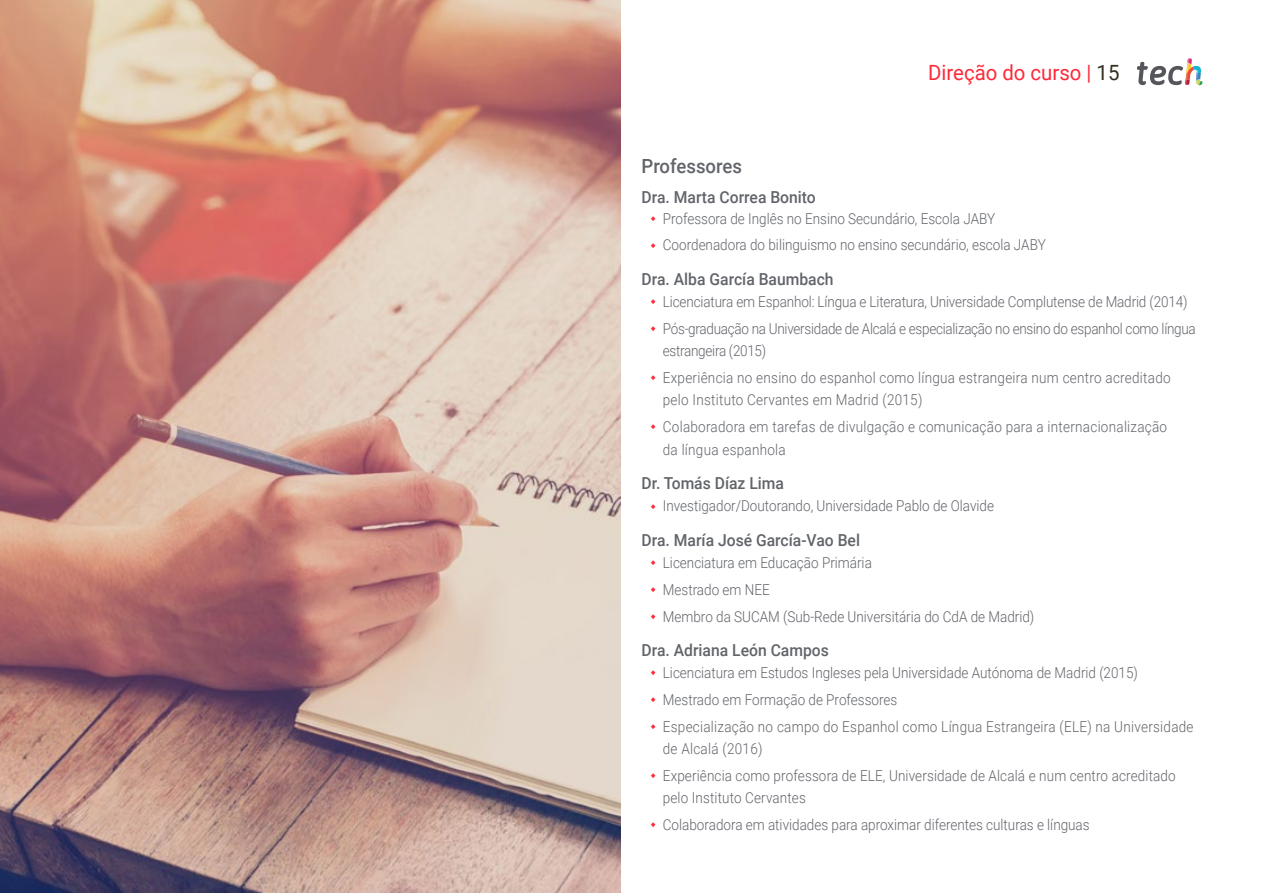
<style>
.page{position:relative;width:1263px;height:893px;background:#fff}
.page>*{position:absolute;margin:0;border:0;box-sizing:border-box;transform-origin:0 0}
.t1{font:21px "Roboto";color:#ff293a}
.t2{font:500 19.5px "Roboto";color:#61646a;scale:.95 1}
.t3{font:500 16.5px "Roboto";color:#61646a;scale:.95 1}
.t4{font:300 15px/26.7px "Roboto";color:#61646a;scale:.9 1}
.t5{font:300 15px/26.7px "Roboto";letter-spacing:.02em;color:#61646a;scale:.9 1}
.t6{font:300 15px/26.7px "Roboto";letter-spacing:-.02em;color:#61646a;scale:.9 1}
.s1{color:#312e20}
</style>
<div class="page">
<svg style="left:1137px;top:58px;width:65px;height:28px"></svg>
<img style="left:0;top:0;width:621px;height:893px">
<h1 class="t1" style="left:928px;top:57px;width:193px">Direção do curso | <span class="s1">15</span></h1>
<h2 class="t2" style="left:642px;top:153px;width:107px">Professores</h2>
<p class="t3" style="left:642px;top:185px;width:185px">Dra. Marta Correa Bonito</p>
<p class="t4" style="left:663px;top:204px;width:427px">Professora de Inglês no Ensino Secundário, Escola JABY<br>Coordenadora do bilinguismo no ensino secundário, escola JABY</p>
<p class="t3" style="left:642px;top:267px;width:204px">Dra. Alba García Baumbach</p>
<p class="t6" style="left:663px;top:288px;width:594px">Licenciatura em Espanhol: Língua e Literatura, Universidade Complutense de Madrid (2014)<br>Pós-graduação na Universidade de Alcalá e especialização no ensino do espanhol como língua</p>
<p class="t5" style="left:663px;top:337px;width:566px">estrangeira (2015)<br>Experiência no ensino do espanhol como língua estrangeira num centro acreditado</p>
<p class="t5" style="left:663px;top:386px;width:562px">pelo Instituto Cervantes em Madrid (2015)<br>Colaboradora em tarefas de divulgação e comunicação para a internacionalização</p>
<p class="t5" style="left:663px;top:435px;width:138px">da língua espanhola</p>
<p class="t3" style="left:642px;top:472px;width:151px">Dr. Tomás Díaz Lima</p>
<p class="t4" style="left:663px;top:492px;width:369px">Investigador/Doutorando, Universidade Pablo de Olavide</p>
<p class="t3" style="left:642px;top:528px;width:231px">Dra. María José García-Vao Bel</p>
<p class="t4" style="left:663px;top:549px;width:414px">Licenciatura em Educação Primária<br>Mestrado em NEE<br>Membro da SUCAM (Sub-Rede Universitária do CdA de Madrid)</p>
<p class="t3" style="left:642px;top:638px;width:199px">Dra. Adriana León Campos</p>
<p class="t4" style="left:663px;top:659px;width:591px">Licenciatura em Estudos Ingleses pela Universidade Autónoma de Madrid (2015)<br>Mestrado em Formação de Professores<br>Especialização no campo do Espanhol como Língua Estrangeira (ELE) na Universidade</p>
<p class="t4" style="left:663px;top:735px;width:571px">de Alcalá (2016)<br>Experiência como professora de ELE, Universidade de Alcalá e num centro acreditado</p>
<p class="t4" style="left:663px;top:784px;width:476px">pelo Instituto Cervantes<br>Colaboradora em atividades para aproximar diferentes culturas e línguas</p>
</div>
